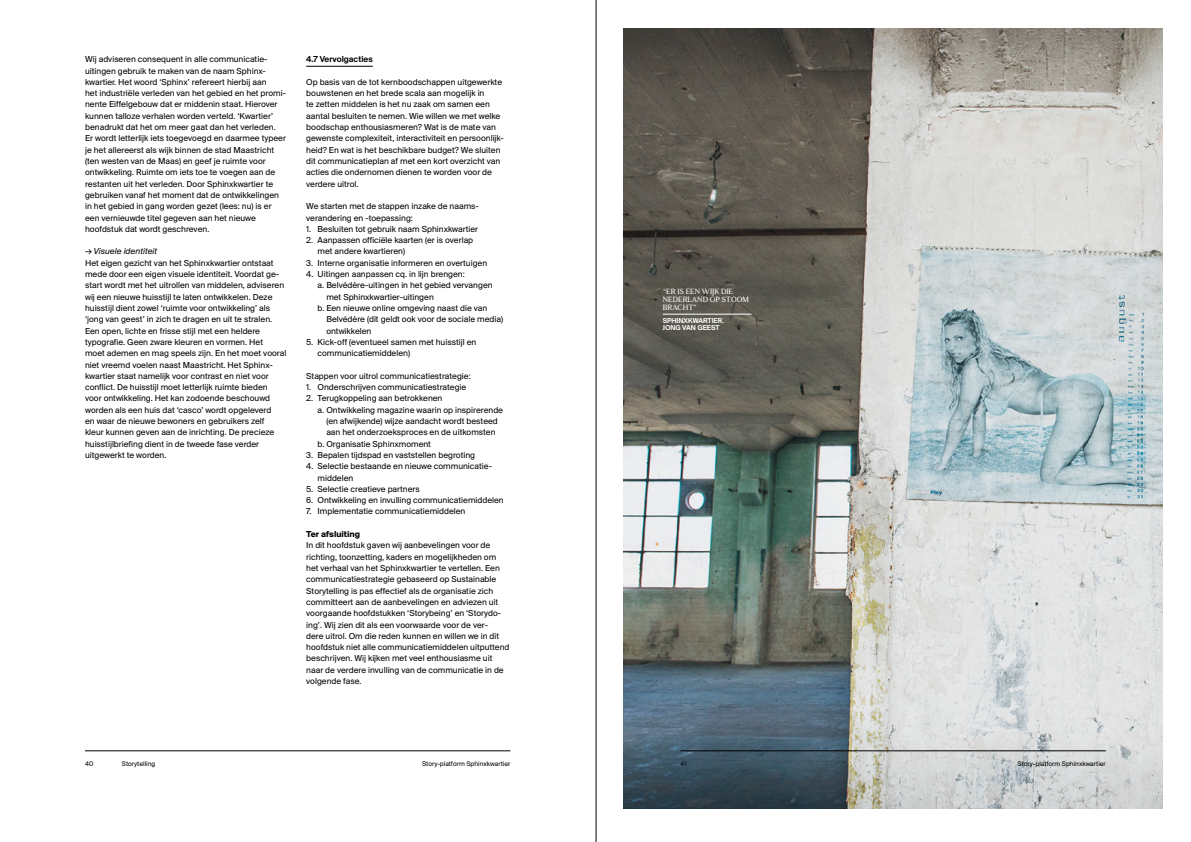
<style>
.page{position:relative;width:1191px;height:842px;background:#fff}
.page>*{position:absolute;margin:0;border:0;box-sizing:border-box;transform-origin:0 0}
.t1{font:9px/11.3px "Suisse BP Intl";color:#000}
.t2{font:italic 9px "Suisse BP Intl";color:#000}
.t3{font:9px "Suisse BP Intl Antique";color:#000}
.t4{font:700 9px "Suisse BP Intl";color:#000}
.t5{font:7.4px "Fortescue";color:#fff}
.t6{font:7.4px/6.6px "Suisse BP Intl Antique";color:#fff}
.t7{font:7px "Suisse BP Intl";color:#000}
</style>
<div class="page">
<hr style="left:306px;top:66px;width:67px;height:1px;background:#000">
<img style="left:624px;top:28px;width:538px;height:780px">
<hr style="left:596px;top:0;width:1px;height:842px;background:#000">
<hr style="left:85px;top:750px;width:425px;height:1px;background:#000">
<hr style="left:680px;top:750px;width:426px;height:1px;background:#000">
<hr style="left:663px;top:314px;width:88px;height:1px;background:#fff">
<p class="t1" style="left:85px;top:53px;width:202px">Wij adviseren consequent in alle communicatie&shy;uitingen gebruik te maken van de naam Sphinx&shy;kwartier. Het woord ‘Sphinx’ refereert hierbij aan<br>het industriële verleden van het gebied en het promi&shy;nente Eiffelgebouw dat er middenin staat. Hierover kunnen talloze verhalen worden verteld. ‘Kwartier’ benadrukt dat het om meer gaat dan het verleden.<br>Er wordt letterlijk iets toegevoegd en daarmee typeer je het allereerst als wijk binnen de stad Maastricht (ten westen van de Maas) en geef je ruimte voor ontwikkeling. Ruimte om iets toe te voegen aan de restanten uit het verleden. Door Sphinxkwartier te gebruiken vanaf het moment dat de ontwikkelingen in het gebied in gang worden gezet (lees: nu) is er een vernieuwde titel gegeven aan het nieuwe hoofdstuk dat wordt geschreven.</p>
<p class="t2" style="left:85px;top:246px;width:74px">→ Visuele identiteit</p>
<p class="t1" style="left:85px;top:257px;width:203px">Het eigen gezicht van het Sphinxkwartier ontstaat mede door een eigen visuele identiteit. Voordat ge&shy;start wordt met het uitrollen van middelen, adviseren wij een nieuwe huisstijl te laten ontwikkelen. Deze huisstijl dient zowel ‘ruimte voor ontwikkeling’ als ‘jong van geest’ in zich te dragen en uit te stralen.<br>Een open, lichte en frisse stijl met een heldere typografie. Geen zware kleuren en vormen. Het<br>moet ademen en mag speels zijn. En het moet vooral niet vreemd voelen naast Maastricht. Het Sphinx&shy;kwartier staat namelijk voor contrast en niet voor conflict. De huisstijl moet letterlijk ruimte bieden voor ontwikkeling. Het kan zodoende beschouwd worden als een huis dat ‘casco’ wordt opgeleverd<br>en waar de nieuwe bewoners en gebruikers zelf<br>kleur kunnen geven aan de inrichting. De precieze huisstijlbriefing dient in de tweede fase verder uitgewerkt te worden.</p>
<p class="t3" style="left:306px;top:54px;width:68px">4.7 Vervolgacties</p>
<p class="t1" style="left:306px;top:76px;width:199px">Op basis van de tot kernboodschappen uitgewerkte bouwstenen en het brede scala aan mogelijk in<br>te zetten middelen is het nu zaak om samen een aantal besluiten te nemen. Wie willen we met welke boodschap enthousiasmeren? Wat is de mate van gewenste complexiteit, interactiviteit en persoonlijk&shy;heid? En wat is het beschikbare budget? We sluiten dit communicatieplan af met een kort overzicht van acties die ondernomen dienen te worden voor de verdere uitrol.</p>
<p class="t1" style="left:306px;top:200px;width:174px">We starten met de stappen inzake de naams&shy;verandering en -toepassing:</p>
<p class="t1" style="left:306px;top:223px;width:173px">1. Besluiten tot gebruik naam Sphinxkwartier</p>
<p class="t1" style="left:317px;top:234px;width:157px;text-indent:-11px">2. Aanpassen officiële kaarten (er is overlap met andere kwartieren)</p>
<p class="t1" style="left:306px;top:257px;width:182px">3. Interne organisatie informeren en overtuigen</p>
<p class="t1" style="left:306px;top:268px;width:160px">4. Uitingen aanpassen cq. in lijn brengen:</p>
<p class="t1" style="left:317px;top:280px;width:176px">a. Belvédère-uitingen in het gebied vervangen</p>
<p class="t1" style="left:326px;top:291px;width:109px">met Sphinxkwartier-uitingen</p>
<p class="t1" style="left:317px;top:302px;width:171px">b. Een nieuwe online omgeving naast die van</p>
<p class="t1" style="left:326px;top:313px;width:178px">Belvédère (dit geldt ook voor de sociale media)</p>
<p class="t1" style="left:326px;top:325px;width:46px">ontwikkelen</p>
<p class="t1" style="left:317px;top:336px;width:160px;text-indent:-11px">5. Kick-off (eventueel samen met huisstijl en communicatiemiddelen)</p>
<p class="t1" style="left:306px;top:370px;width:166px">Stappen voor uitrol communicatiestrategie:</p>
<p class="t1" style="left:306px;top:381px;width:162px">1. Onderschrijven communicatiestrategie</p>
<p class="t1" style="left:306px;top:393px;width:138px">2. Terugkoppeling aan betrokkenen</p>
<p class="t1" style="left:317px;top:404px;width:187px">a. Ontwikkeling magazine waarin op inspirerende</p>
<p class="t1" style="left:326px;top:415px;width:173px">(en afwijkende) wijze aandacht wordt besteed</p>
<p class="t1" style="left:326px;top:426px;width:171px">aan het onderzoeksproces en de uitkomsten</p>
<p class="t1" style="left:317px;top:438px;width:115px">b. Organisatie Sphinxmoment</p>
<p class="t1" style="left:306px;top:449px;width:170px">3. Bepalen tijdspad en vaststellen begroting</p>
<p class="t1" style="left:317px;top:460px;width:176px;text-indent:-11px">4. Selectie bestaande en nieuwe communicatie&shy;middelen</p>
<p class="t1" style="left:306px;top:483px;width:115px">5. Selectie creatieve partners</p>
<p class="t1" style="left:306px;top:494px;width:199px">6. Ontwikkeling en invulling communicatiemiddelen</p>
<p class="t1" style="left:306px;top:506px;width:161px">7. Implementatie communicatiemiddelen</p>
<p class="t4" style="left:306px;top:529px;width:55px">Ter afsluiting</p>
<p class="t1" style="left:306px;top:539px;width:205px">In dit hoofdstuk gaven wij aanbevelingen voor de richting, toonzetting, kaders en mogelijkheden om het verhaal van het Sphinxkwartier te vertellen. Een communicatiestrategie gebaseerd op Sustainable Storytelling is pas effectief als de organisatie zich committeert aan de aanbevelingen en adviezen uit voorgaande hoofdstukken ‘Storybeing’ en ‘Storydo&shy;ing’. Wij zien dit als een voorwaarde voor de ver-<br>dere uitrol. Om die reden kunnen en willen we in dit hoofdstuk niet alle communicatiemiddelen uitputtend beschrijven. Wij kijken met veel enthousiasme uit naar de verdere invulling van de communicatie in de volgende fase.</p>
<p class="t5" style="left:663px;top:287px;width:29px">“ER IS EEN</p>
<p class="t5" style="left:702px;top:287px;width:25px">WIJK DIE</p>
<p class="t5" style="left:663px;top:295px;width:12px">NEDER</p>
<p class="t5" style="left:687px;top:295px;width:11px">LAND</p>
<p class="t5" style="left:710px;top:295px;width:40px">OP STOOM</p>
<p class="t5" style="left:663px;top:303px;width:6px">BRA</p>
<p class="t5" style="left:677px;top:303px;width:21px">CHT”</p>
<p class="t6" style="left:663px;top:317px;width:63px">SPHINXKWARTIER.<br>JONG VAN GEEST</p>
<p class="t7" style="left:85px;top:760px;width:10px">40</p>
<p class="t7" style="left:122px;top:760px;width:35px">Storytelling</p>
<p class="t7" style="left:422px;top:760px;width:90px">Story-platform Sphinxkwartier</p>
<p class="t7" style="left:680px;top:760px;width:8px">41</p>
<p class="t7" style="left:1017px;top:760px;width:90px">Story-platform Sphinxkwartier</p>
</div>
